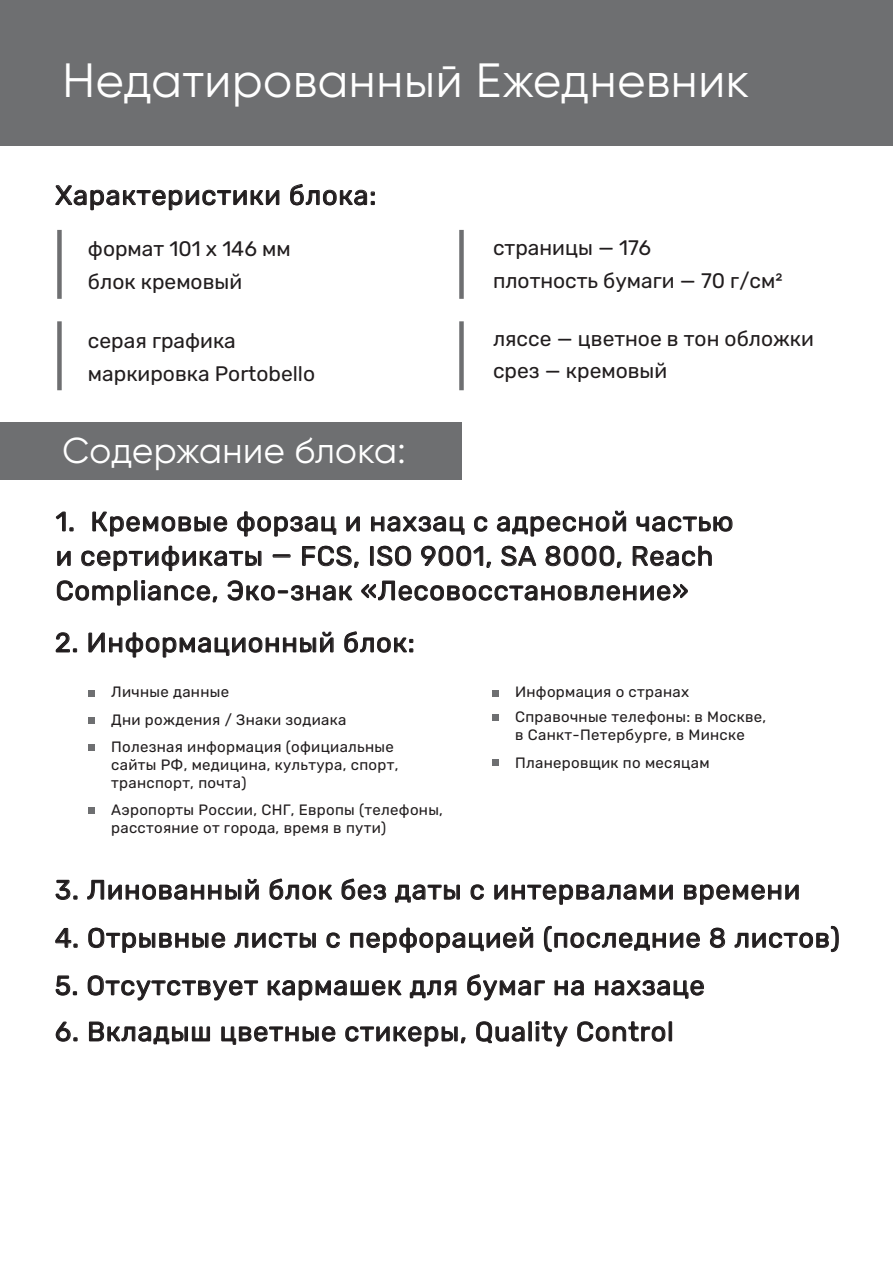
<style>
.page{position:relative;width:893px;height:1263px;background:#fff}
.page>*{position:absolute;margin:0;border:0;box-sizing:border-box;transform-origin:0 0}
.t1{font:48px "Gilroy";letter-spacing:.015em;color:#fff}
.t2{font:36px "Gilroy";letter-spacing:.01em;color:#fff}
.t3{font:27px/34.5px "Rubik";letter-spacing:.03em;color:#211d1e}
.t4{font:21px/33px "Rubik";color:#211d1e}
.t5{font:15px/18px "Rubik";letter-spacing:.02em;color:#211d1e}
</style>
<div class="page">
<div style="left:0;top:0;width:893px;height:146px;background:#6e6f71"></div>
<div style="left:0;top:422px;width:461px;height:58px;background:#6e6f71"></div>
<div style="left:57px;top:230px;width:5px;height:69px;background:#6e6f71"></div>
<div style="left:459px;top:230px;width:5px;height:69px;background:#6e6f71"></div>
<div style="left:459px;top:321px;width:5px;height:69px;background:#6e6f71"></div>
<svg style="left:55px;top:185px;width:225px;height:26px"></svg>
<svg style="left:290px;top:183px;width:85px;height:23px"></svg>
<svg style="left:55px;top:510px;width:678px;height:96px"></svg>
<svg style="left:56px;top:632px;width:22px;height:21px"></svg>
<svg style="left:88px;top:631px;width:246px;height:27px"></svg>
<svg style="left:344px;top:631px;width:70px;height:22px"></svg>
<div style="left:57px;top:321px;width:5px;height:69px;background:#6e6f71"></div>
<div style="left:88px;top:690px;width:7px;height:7px;background:#6e6f71"></div>
<div style="left:88px;top:717px;width:7px;height:7px;background:#6e6f71"></div>
<div style="left:88px;top:744px;width:7px;height:7px;background:#6e6f71"></div>
<div style="left:88px;top:807px;width:7px;height:6px;background:#6e6f71"></div>
<div style="left:492px;top:690px;width:6px;height:7px;background:#6e6f71"></div>
<svg style="left:492px;top:714px;width:6px;height:6px"></svg>
<svg style="left:492px;top:759px;width:6px;height:6px"></svg>
<svg style="left:55px;top:879px;width:23px;height:21px"></svg>
<svg style="left:87px;top:878px;width:172px;height:22px"></svg>
<svg style="left:269px;top:878px;width:64px;height:22px"></svg>
<svg style="left:341px;top:878px;width:45px;height:22px"></svg>
<svg style="left:395px;top:884px;width:65px;height:19px"></svg>
<svg style="left:470px;top:884px;width:14px;height:16px"></svg>
<svg style="left:494px;top:884px;width:179px;height:21px"></svg>
<svg style="left:684px;top:884px;width:115px;height:21px"></svg>
<svg style="left:55px;top:927px;width:23px;height:21px"></svg>
<svg style="left:88px;top:927px;width:138px;height:26px"></svg>
<svg style="left:234px;top:932px;width:82px;height:17px"></svg>
<svg style="left:326px;top:932px;width:14px;height:16px"></svg>
<svg style="left:350px;top:927px;width:184px;height:26px"></svg>
<svg style="left:544px;top:925px;width:156px;height:27px"></svg>
<svg style="left:710px;top:927px;width:15px;height:21px"></svg>
<svg style="left:734px;top:925px;width:105px;height:27px"></svg>
<svg style="left:55px;top:975px;width:23px;height:21px"></svg>
<svg style="left:55px;top:1021px;width:23px;height:21px"></svg>
<svg style="left:87px;top:974px;width:617px;height:73px"></svg>
<h1 class="t1" style="left:62px;top:51px;width:689px">Недатированный Ежедневник</h1>
<p class="t3" style="left:55px;top:179px;width:322px">Характеристики блока:</p>
<p class="t4" style="left:88px;top:233px;width:204px">формат 101 х 146 мм блок кремовый</p>
<p class="t4" style="left:88px;top:324px;width:229px">серая графика маркировка Portobello</p>
<h2 class="t2" style="left:62px;top:428px;width:345px">Содержание блока:</h2>
<p class="t4" style="left:493px;top:232px;width:291px">страницы — 176<br>плотность бумаги — 70 г/см²</p>
<p class="t4" style="left:493px;top:323px;width:322px;line-height:32.4px">ляссе — цветное в тон обложки срез — кремовый</p>
<p class="t3" style="left:56px;top:505px;width:679px">1. Кремовые форзац и нахзац с адресной частью и сертификаты — FCS, ISO 9001, SA 8000, Reach<br>Compliance, Эко-знак «Лесовосстановление»</p>
<p class="t3" style="left:55px;top:626px;width:361px">2. Информационный блок:</p>
<p class="t5" style="left:111px;top:683px;width:119px">Личные данные</p>
<p class="t5" style="left:515px;top:708px;width:253px">Справочные телефоны: в Москве, в Санкт-Петербурге, в Минске</p>
<p class="t5" style="left:515px;top:683px;width:175px">Информация о странах</p>
<p class="t5" style="left:111px;top:707px;width:284px;line-height:26.8px">Дни рождения / Знаки зодиака<br>Полезная информация (официальные</p>
<p class="t5" style="left:111px;top:756px;width:289px">сайты РФ, медицина, культура, спорт, транспорт, почта)</p>
<p class="t5" style="left:515px;top:754px;width:196px">Планеровщик по месяцам</p>
<p class="t5" style="left:111px;top:801px;width:333px">Аэропорты России, СНГ, Европы (телефоны, расстояние от города, время в пути)</p>
<p class="t3" style="left:55px;top:873px;width:747px">3. Линованный блок без даты с интервалами времени</p>
<p class="t3" style="left:55px;top:921px;width:786px">4. Отрывные листы с перфорацией (последние 8 листов)</p>
<p class="t3" style="left:55px;top:969px;width:651px">5. Отсутствует кармашек для бумаг на нахзаце</p>
<p class="t3" style="left:55px;top:1015px;width:620px">6. Вкладыш цветные стикеры, Quality Control</p>
</div>
